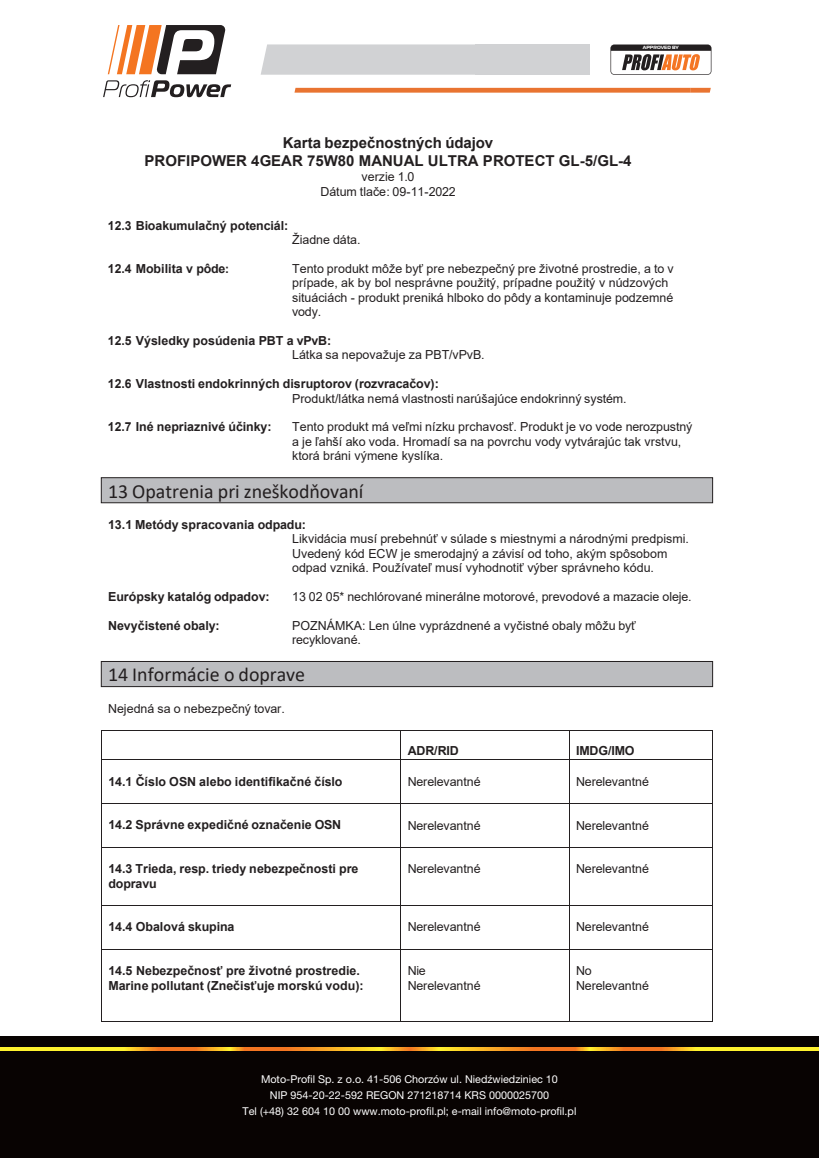
<style>
.page{position:relative;width:819px;height:1158px;background:#fff}
.page>*{position:absolute;margin:0;border:0;box-sizing:border-box;transform-origin:0 0}
.t1{font:20px "Calibri";color:#231f20}
.t2{font:700 15px/18.2px "Arial";color:#231f20;text-align:center}
.t3{font:12.5px/14.4px "Arial";color:#231f20}
.t4{font:700 12.5px/14.4px "Arial";color:#231f20}
.t5{font:10.75px/16.2px "Helvetica Neue LT Pro";color:#fff;text-align:center}
.t6{font:700 4.62px "Magistral";color:#fff}
.s1{font-size:11.88px}
</style>
<div class="page">
<hr style="left:102px;top:730px;width:298px;height:1px;background:#231f20">
<hr style="left:401px;top:730px;width:168px;height:1px;background:#231f20">
<hr style="left:569px;top:730px;width:144px;height:1px;background:#231f20">
<svg style="left:101px;top:730px;width:1px;height:30px"></svg>
<hr style="left:102px;top:759px;width:298px;height:1px;background:#231f20">
<svg style="left:400px;top:730px;width:1px;height:30px"></svg>
<hr style="left:401px;top:759px;width:168px;height:1px;background:#231f20">
<svg style="left:569px;top:731px;width:1px;height:28px"></svg>
<hr style="left:569px;top:759px;width:144px;height:1px;background:#231f20">
<hr style="left:101px;top:760px;width:1px;height:43px;background:#231f20">
<hr style="left:400px;top:760px;width:1px;height:43px;background:#231f20">
<hr style="left:569px;top:760px;width:1px;height:43px;background:#231f20">
<hr style="left:713px;top:760px;width:1px;height:43px;background:#231f20">
<hr style="left:102px;top:803px;width:298px;height:1px;background:#231f20">
<hr style="left:401px;top:803px;width:168px;height:1px;background:#231f20">
<hr style="left:569px;top:803px;width:144px;height:1px;background:#231f20">
<hr style="left:101px;top:804px;width:1px;height:43px;background:#231f20">
<hr style="left:400px;top:804px;width:1px;height:43px;background:#231f20">
<hr style="left:569px;top:804px;width:1px;height:43px;background:#231f20">
<hr style="left:713px;top:804px;width:1px;height:43px;background:#231f20">
<hr style="left:102px;top:847px;width:298px;height:1px;background:#231f20">
<hr style="left:401px;top:847px;width:168px;height:1px;background:#231f20">
<hr style="left:569px;top:847px;width:144px;height:1px;background:#231f20">
<hr style="left:101px;top:847px;width:1px;height:58px;background:#231f20">
<hr style="left:400px;top:847px;width:1px;height:58px;background:#231f20">
<hr style="left:569px;top:847px;width:1px;height:58px;background:#231f20">
<hr style="left:713px;top:847px;width:1px;height:58px;background:#231f20">
<hr style="left:102px;top:905px;width:298px;height:1px;background:#231f20">
<hr style="left:401px;top:905px;width:168px;height:1px;background:#231f20">
<hr style="left:569px;top:905px;width:144px;height:1px;background:#231f20">
<hr style="left:101px;top:905px;width:1px;height:44px;background:#231f20">
<hr style="left:400px;top:905px;width:1px;height:44px;background:#231f20">
<hr style="left:569px;top:905px;width:1px;height:44px;background:#231f20">
<hr style="left:713px;top:905px;width:1px;height:44px;background:#231f20">
<hr style="left:102px;top:949px;width:298px;height:1px;background:#231f20">
<hr style="left:401px;top:949px;width:168px;height:1px;background:#231f20">
<hr style="left:569px;top:949px;width:144px;height:1px;background:#231f20">
<hr style="left:101px;top:949px;width:1px;height:72px;background:#231f20">
<hr style="left:102px;top:1021px;width:298px;height:1px;background:#231f20">
<hr style="left:400px;top:949px;width:1px;height:72px;background:#231f20">
<hr style="left:401px;top:1021px;width:168px;height:1px;background:#231f20">
<hr style="left:569px;top:949px;width:1px;height:72px;background:#231f20">
<hr style="left:569px;top:1021px;width:144px;height:1px;background:#231f20">
<hr style="left:713px;top:949px;width:1px;height:72px;background:#231f20">
<div style="left:101px;top:477px;width:612px;height:26px;background:#bcbdc0;border:1px solid #231f20"></div>
<div style="left:101px;top:661px;width:612px;height:26px;background:#bcbdc0;border:1px solid #231f20"></div>
<div style="left:0;top:1036px;width:819px;height:122px;background:#080302"></div>
<svg style="left:0;top:1048px;width:819px;height:2px;background:#fab927"></svg>
<svg style="left:108px;top:25px;width:118px;height:49px"></svg>
<svg style="left:103px;top:80px;width:128px;height:17px"></svg>
<svg style="left:261px;top:44px;width:214px;height:31px;background:#d2d3d5"></svg>
<div style="left:475px;top:44px;width:114px;height:31px;background:#d1d2d4"></div>
<svg style="left:294px;top:88px;width:417px;height:5px;background:#ea7e40"></svg>
<svg style="left:610px;top:45px;width:101px;height:30px"></svg>
<p class="t6" style="left:643px;top:45px;width:37px">APPROVED BY</p>
<p class="t2" style="left:145px;top:134px;width:488px">Karta bezpečnostných údajov<br>PROFIPOWER 4GEAR 75W80 MANUAL ULTRA PROTECT GL-5/GL-4</p>
<p class="t3" style="left:320px;top:170px;width:137px;text-align:center">verzie 1.0<br>Dátum tlače: 09-11-2022</p>
<p class="t4" style="left:108px;top:218px;width:182px">12.3 Bioakumulačný potenciál:</p>
<p class="t3" style="left:292px;top:233px;width:70px">Žiadne dáta.</p>
<p class="t4" style="left:108px;top:262px;width:123px">12.4 Mobilita v pôde<span class="s1">:</span></p>
<p class="t3" style="left:292px;top:261px;width:383px">Tento produkt môže byť pre nebezpečný pre životné prostredie, a to v prípade, ak by bol nesprávne použitý, prípadne použitý v núdzových situáciách - produkt preniká hlboko do pôdy a kontaminuje podzemné vody.</p>
<p class="t4" style="left:108px;top:333px;width:225px">12.5 Výsledky posúdenia PBT a vPvB:</p>
<p class="t3" style="left:292px;top:348px;width:194px">Látka sa nepovažuje za PBT/vPvB.</p>
<p class="t4" style="left:108px;top:377px;width:332px">12.6 Vlastnosti endokrinných disruptorov (rozvracačov):</p>
<p class="t3" style="left:292px;top:391px;width:336px">Produkt/látka nemá vlastnosti narúšajúce endokrinný systém.</p>
<p class="t4" style="left:108px;top:420px;width:165px">12.7 Iné nepriaznivé účinky:</p>
<p class="t3" style="left:292px;top:419px;width:402px">Tento produkt má veľmi nízku prchavosť. Produkt je vo vode nerozpustný a je ľahší ako voda. Hromadí sa na povrchu vody vytvárajúc tak vrstvu, ktorá bráni výmene kyslíka.</p>
<h1 class="t1" style="left:108px;top:477px;width:257px">13 Opatrenia pri zneškodňovaní</h1>
<p class="t4" style="left:108px;top:517px;width:200px">13.1 Metódy spracovania odpadu:</p>
<p class="t3" style="left:292px;top:532px;width:398px">Likvidácia musí prebehnúť v súlade s miestnymi a národnými predpismi.<br>Uvedený kód ECW je smerodajný a závisí od toho, akým spôsobom odpad vzniká. Používateľ musí vyhodnotiť výber správneho kódu.</p>
<p class="t4" style="left:108px;top:589px;width:163px">Európsky katalóg odpadov:</p>
<p class="t3" style="left:292px;top:589px;width:401px">13 02 05* nechlórované minerálne motorové, prevodové a mazacie oleje.</p>
<p class="t4" style="left:108px;top:618px;width:113px">Nevyčistené obaly:</p>
<p class="t3" style="left:292px;top:618px;width:345px">POZNÁMKA: Len úlne vyprázdnené a vyčistné obaly môžu byť recyklované.</p>
<h1 class="t1" style="left:108px;top:661px;width:199px">14 Informácie o doprave</h1>
<p class="t3" style="left:108px;top:701px;width:178px">Nejedná sa o nebezpečný tovar.</p>
<p class="t4" style="left:408px;top:744px;width:53px">ADR/RID</p>
<p class="t4" style="left:576px;top:744px;width:60px">IMDG/IMO</p>
<p class="t4" style="left:108px;top:774px;width:236px">14.1 Číslo OSN alebo identifikačné číslo</p>
<p class="t3" style="left:408px;top:774px;width:74px">Nerelevantné</p>
<p class="t3" style="left:576px;top:774px;width:74px">Nerelevantné</p>
<p class="t4" style="left:108px;top:818px;width:234px">14.2 Správne expedičné označenie OSN</p>
<p class="t3" style="left:408px;top:818px;width:74px">Nerelevantné</p>
<p class="t3" style="left:576px;top:818px;width:74px">Nerelevantné</p>
<p class="t4" style="left:108px;top:862px;width:252px">14.3 Trieda, resp. triedy nebezpečnosti pre dopravu</p>
<p class="t3" style="left:408px;top:862px;width:74px">Nerelevantné</p>
<p class="t3" style="left:576px;top:862px;width:74px">Nerelevantné</p>
<p class="t4" style="left:108px;top:920px;width:128px">14.4 Obalová skupina</p>
<p class="t3" style="left:408px;top:920px;width:74px">Nerelevantné</p>
<p class="t3" style="left:576px;top:920px;width:74px">Nerelevantné</p>
<p class="t4" style="left:108px;top:964px;width:257px">14.5 Nebezpečnosť pre životné prostredie.<br>Marine pollutant (Znečisťuje morskú vodu):</p>
<p class="t3" style="left:408px;top:963px;width:74px">Nie<br>Nerelevantné</p>
<p class="t3" style="left:576px;top:963px;width:74px">No<br>Nerelevantné</p>
<p class="t5" style="left:243px;top:1070px;width:335px">Moto-Profil Sp. z o.o. 41-506 Chorzów ul. Niedźwiedziniec 10<br>NIP 954-20-22-592 REGON 271218714 KRS 0000025700<br>Tel (+48) 32 604 10 00 www.moto-profil.pl; e-mail info@moto-profil.pl</p>
</div>
